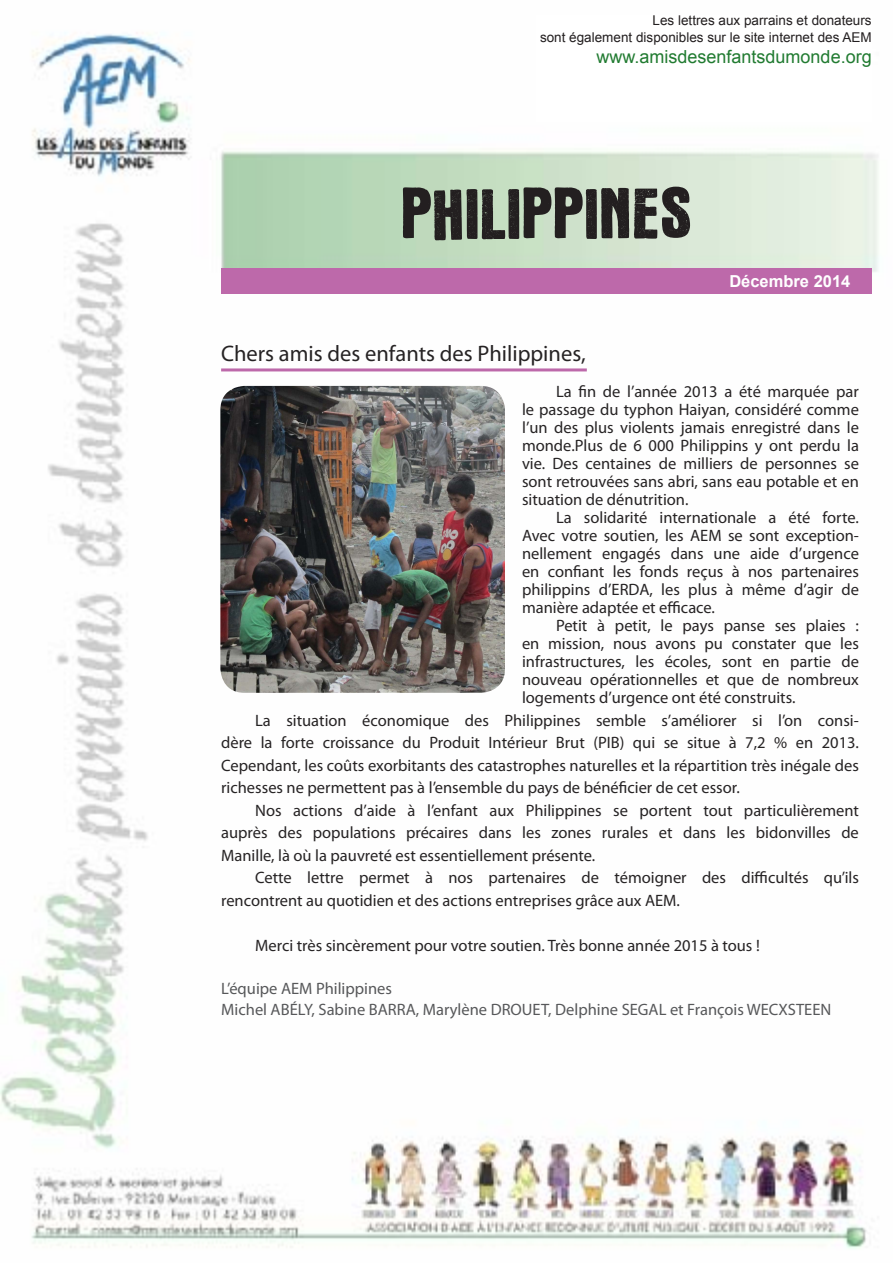
<style>
.page{position:relative;width:893px;height:1263px;background:#fff}
.page>*{position:absolute;margin:0;border:0;box-sizing:border-box;transform-origin:0 0}
.t1{font:75px "Victor";color:#231f20}
.t2{font:22.5px "Myriad Pro";color:#262324}
.t3{font:18px "Arial";color:#217b31}
.t4{font:16.5px/18px "Myriad Pro";color:#262324;text-align:justify}
.t5{font:16.5px "Myriad Pro";color:#57585a}
.t6{font:700 16.5px "Arial";color:#fff}
.t7{font:13.5px "Arial";color:#231f20}
</style>
<div class="page">
<img style="left:0;top:34px;width:879px;height:1215px">
<div style="left:536px;top:16px;width:336px;height:106px;background:#fff"></div>
<div style="left:221px;top:268px;width:651px;height:25px;background:#bd69aa"></div>
<img style="left:220px;top:386px;width:285px;height:307px">
<hr style="left:221px;top:368px;width:366px;height:3px;background:#bd69aa">
<p class="t7" style="left:653px;top:12px;width:221px">Les lettres aux parrains et donateurs</p>
<p class="t7" style="left:540px;top:28px;width:333px">sont également disponibles sur le site internet des AEM</p>
<p class="t3" style="left:597px;top:45px;width:277px">www.amisdesenfantsdumonde.org</p>
<p class="t1" style="left:401px;top:176px;width:293px">PHILIPPINES</p>
<p class="t6" style="left:729px;top:270px;width:123px">Décembre 2014</p>
<p class="t2" style="left:221px;top:340px;width:366px">Chers amis des enfants des Philippines,</p>
<p class="t4" style="left:522px;top:382px;width:338px;text-indent:34px">La fin de l’année 2013 a été marquée par le passage du typhon Haiyan, considéré comme l’un des plus violents jamais enregistré dans le monde.Plus de 6 000 Philippins y ont perdu la vie. Des centaines de milliers de personnes se sont retrouvées sans abri, sans eau potable et en situation de dénutrition.</p>
<p class="t4" style="left:522px;top:508px;width:338px;text-indent:34px">La solidarité internationale a été forte.<br>Avec votre soutien, les AEM se sont exception&shy;nellement engagés dans une aide d’urgence en confiant les fonds reçus à nos partenaires philippins d’ERDA, les plus à même d’agir de manière adaptée et efficace.</p>
<p class="t4" style="left:522px;top:616px;width:338px;text-indent:34px">Petit à petit, le pays panse ses plaies : en mission, nous avons pu constater que les infrastructures, les écoles, sont en partie de nouveau opérationnelles et que de nombreux logements d’urgence ont été construits.</p>
<p class="t4" style="left:221px;top:709px;width:639px;line-height:22.5px;text-indent:34px">La situation économique des Philippines semble s’améliorer si l’on consi&shy;dère la forte croissance du Produit Intérieur Brut (PIB) qui se situe à 7,2 % en 2013.<br>Cependant, les coûts exorbitants des catastrophes naturelles et la répartition très inégale des richesses ne permettent pas à l’ensemble du pays de bénéficier de cet essor.</p>
<p class="t4" style="left:221px;top:799px;width:639px;line-height:22.5px;text-indent:34px">Nos actions d’aide à l’enfant aux Philippines se portent tout particulièrement auprès des populations précaires dans les zones rurales et dans les bidonvilles de Manille, là où la pauvreté est essentiellement présente.</p>
<p class="t4" style="left:221px;top:866px;width:639px;line-height:22.5px;text-indent:34px">Cette lettre permet à nos partenaires de témoigner des difficultés qu’ils rencontrent au quotidien et des actions entreprises grâce aux AEM.</p>
<p class="t4" style="left:255px;top:936px;width:506px">Merci très sincèrement pour votre soutien. Très bonne année 2015 à tous !</p>
<p class="t5" style="left:221px;top:979px;width:172px">L’équipe AEM Philippines</p>
<p class="t5" style="left:221px;top:1000px;width:612px">Michel ABÉLY, Sabine BARRA, Marylène DROUET, Delphine SEGAL et François WECXSTEEN</p>
</div>
